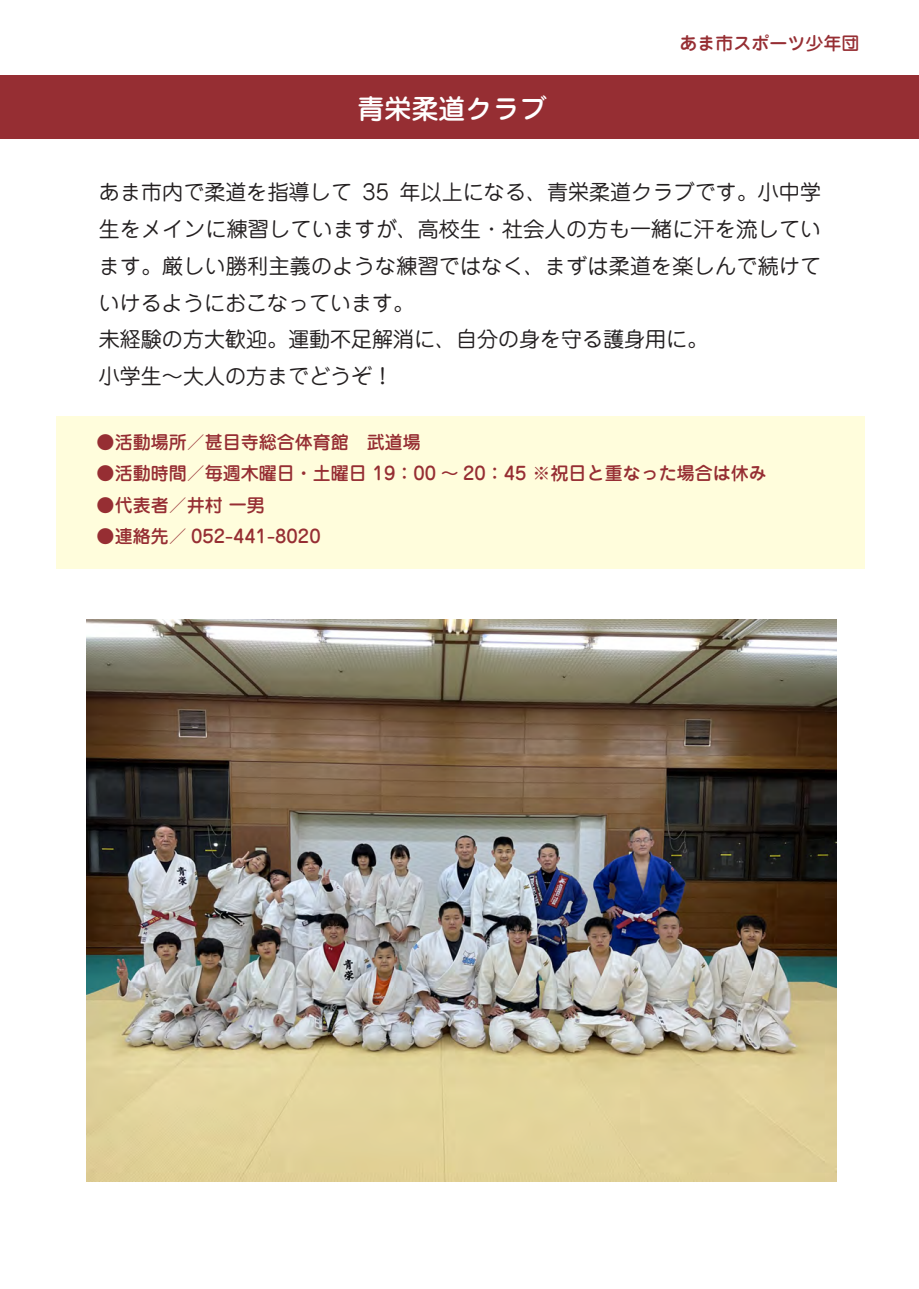
<style>
.page{position:relative;width:919px;height:1289px;background:#fff}
.page>*{position:absolute;margin:0;border:0;box-sizing:border-box;transform-origin:0 0}
.t1{font:500 27px "Jun 34 Pro";color:#fff}
.t2{font:21px/36.8px "Jun 201 Pro";letter-spacing:.005em;color:#231f20}
.t3{font:500 18px "Jun 34 Pro";color:#962e33}
</style>
<div class="page">
<div style="left:56px;top:416px;width:808px;height:152px;background:#fffddc"></div>
<div style="left:0;top:76px;width:918px;height:63px;background:#962e33"></div>
<img style="left:86px;top:619px;width:750px;height:562px">
<p class="t1" style="left:357px;top:88px;width:191px">青栄柔道クラブ</p>
<p class="t3" style="left:679px;top:29px;width:182px">あま市スポーツ少年団</p>
<p class="t2" style="left:99px;top:172px;width:723px">あま市内で柔道を指導して 35 年以上になる、青栄柔道クラブです。小中学生をメインに練習していますが、高校生・社会人の方も一緒に汗を流しています。厳しい勝利主義のような練習ではなく、まずは柔道を楽しんで続けていけるようにおこなっています。<br>未経験の方大歓迎。運動不足解消に、自分の身を守る護身用に。<br>小学生～大人の方までどうぞ！</p>
<p class="t3" style="left:97px;top:427px;width:325px">●活動場所／甚目寺総合体育館　武道場</p>
<p class="t3" style="left:97px;top:459px;width:671px">●活動時間／毎週木曜日・土曜日 19：00 ～ 20：45 ※祝日と重なった場合は休み</p>
<p class="t3" style="left:97px;top:490px;width:169px">●代表者／井村 一男</p>
<p class="t3" style="left:97px;top:522px;width:225px">●連絡先／ 052-441-8020</p>
</div>
